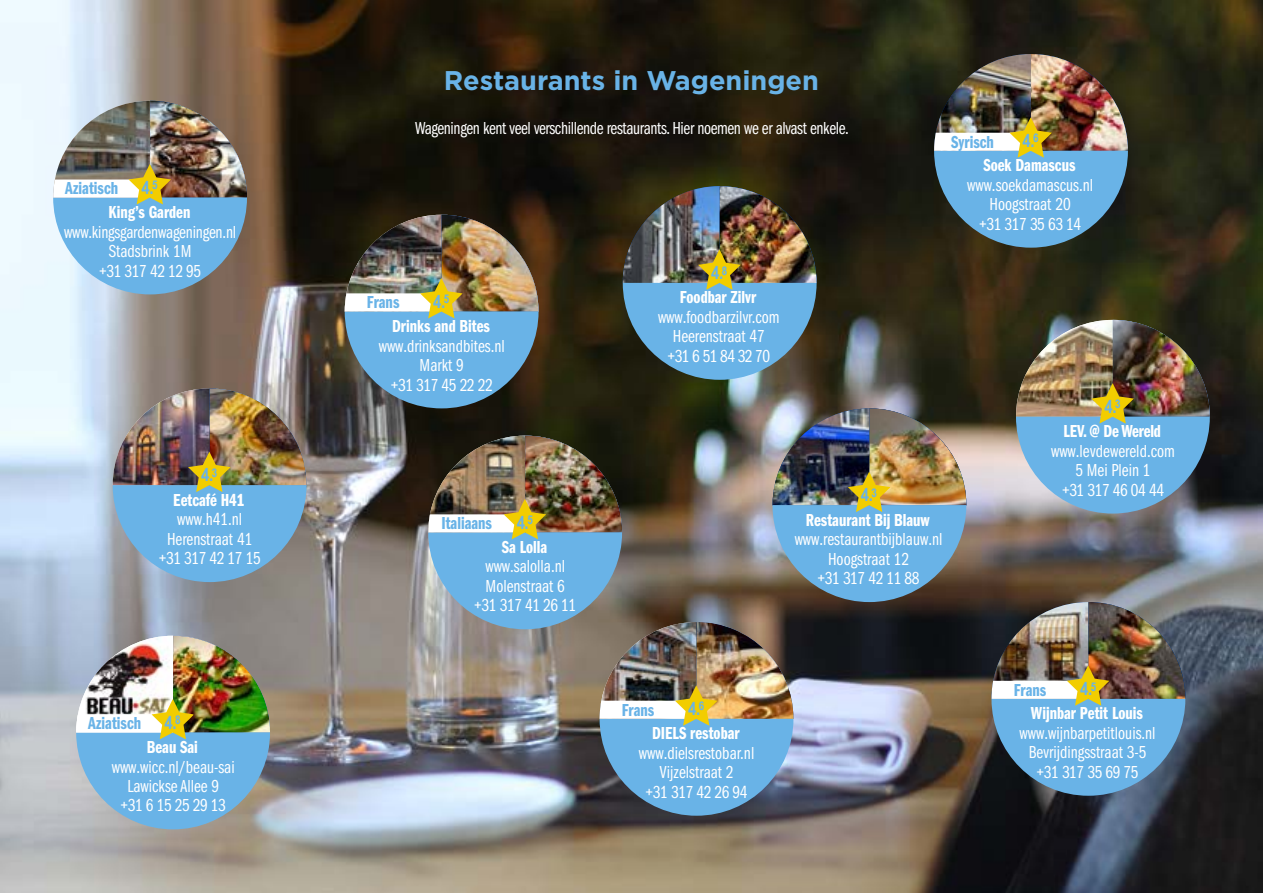
<style>
.page{position:relative;width:1263px;height:893px;background:#fff}
.page>*{position:absolute;margin:0;border:0;box-sizing:border-box;transform-origin:0 0}
.t1{font:700 27px "Gotham";color:#69b3e7}
.t2{font:700 18.15px "Arial Narrow";color:#69b3e7}
.t3{font:18px/19.5px "ITC Franklin Gothic Std Bk Cp";color:#fff;text-align:center}
.t4{font:18px "ITC Franklin Gothic Std Dm Cp";color:#fff}
.t5{font:18px "ITC Franklin Gothic Std Bk Cp";letter-spacing:-.02em;color:#fff}
.t6{font:18px "ITC Franklin Gothic Std Dm Cp";color:#69b3e7}
</style>
<div class="page">
<img style="left:0;top:0;width:1263px;height:893px">
<img style="left:113px;top:388px;width:194px;height:194px">
<img style="left:53px;top:101px;width:194px;height:193px">
<img style="left:76px;top:636px;width:194px;height:193px">
<img style="left:345px;top:54px;width:865px;height:762px">
<p class="t6" style="left:65px;top:179px;width:55px">Aziatisch</p>
<p class="t2" style="left:142px;top:174px;width:18px">4.<sup>5</sup></p>
<p class="t4" style="left:108px;top:202px;width:83px">King’s Garden</p>
<p class="t3" style="left:64px;top:222px;width:174px">www.kingsgardenwageningen.nl<br>Stadsbrink 1M<br>+31 317 42 12 95</p>
<p class="t2" style="left:201px;top:461px;width:18px">4.<sup>3</sup></p>
<p class="t4" style="left:173px;top:490px;width:73px">Eetcafé H41</p>
<p class="t3" style="left:159px;top:510px;width:103px">www.h41.nl<br>Herenstraat 41 +31 317 42 17 15</p>
<p class="t6" style="left:88px;top:713px;width:55px">Aziatisch</p>
<p class="t2" style="left:165px;top:708px;width:18px">4.<sup>8</sup></p>
<p class="t4" style="left:147px;top:737px;width:53px">Beau Sai</p>
<p class="t3" style="left:112px;top:757px;width:124px">www.wicc.nl/beau-sai<br>Lawickse Allee 9<br>+31 6 15 25 29 13</p>
<h1 class="t1" style="left:444px;top:63px;width:377px">Restaurants in Wageningen</h1>
<p class="t5" style="left:415px;top:118px;width:435px">Wageningen kent veel verschillende restaurants. Hier noemen we er alvast enkele.</p>
<p class="t6" style="left:951px;top:132px;width:44px">Syrisch</p>
<p class="t2" style="left:1022px;top:127px;width:18px">4.<sup>6</sup></p>
<p class="t4" style="left:983px;top:155px;width:94px">Soek Damascus</p>
<p class="t3" style="left:967px;top:175px;width:128px">www.soekdamascus.nl<br>Hoogstraat 20<br>+31 317 35 63 14</p>
<p class="t6" style="left:367px;top:292px;width:34px">Frans</p>
<p class="t2" style="left:433px;top:287px;width:18px">4.<sup>5</sup></p>
<p class="t4" style="left:392px;top:316px;width:99px">Drinks and Bites</p>
<p class="t3" style="left:379px;top:336px;width:128px">www.drinksandbites.nl<br>Markt 9<br>+31 317 45 22 22</p>
<p class="t6" style="left:441px;top:513px;width:52px">Italiaans</p>
<p class="t2" style="left:517px;top:508px;width:18px">4.<sup>5</sup></p>
<p class="t4" style="left:502px;top:537px;width:47px">Sa Lolla</p>
<p class="t3" style="left:474px;top:557px;width:103px">www.salolla.nl<br>Molenstraat 6 +31 317 41 26 11</p>
<p class="t2" style="left:711px;top:259px;width:18px">4.<sup>8</sup></p>
<p class="t4" style="left:680px;top:288px;width:78px">Foodbar Zilvr</p>
<p class="t3" style="left:658px;top:307px;width:123px">www.foodbarzilvr.com<br>Heerenstraat 47<br>+31 6 51 84 32 70</p>
<p class="t2" style="left:861px;top:481px;width:18px">4.<sup>3</sup></p>
<p class="t4" style="left:806px;top:510px;width:125px">Restaurant Bij Blauw</p>
<p class="t3" style="left:795px;top:530px;width:149px">www.restaurantbijblauw.nl<br>Hoogstraat 12<br>+31 317 42 11 88</p>
<p class="t2" style="left:1104px;top:393px;width:18px">4.<sup>3</sup></p>
<p class="t4" style="left:1063px;top:421px;width:99px">LEV. @ De Wereld</p>
<p class="t3" style="left:1051px;top:441px;width:125px">www.levdewereld.com<br>5 Mei Plein 1<br>+31 317 46 04 44</p>
<p class="t6" style="left:622px;top:700px;width:34px">Frans</p>
<p class="t2" style="left:688px;top:695px;width:18px">4.<sup>6</sup></p>
<p class="t4" style="left:652px;top:723px;width:89px">DIELS restobar</p>
<p class="t3" style="left:639px;top:743px;width:117px">www.dielsrestobar.nl<br>Vijzelstraat 2<br>+31 317 42 26 94</p>
<p class="t6" style="left:1014px;top:680px;width:34px">Frans</p>
<p class="t2" style="left:1080px;top:675px;width:18px">4.<sup>5</sup></p>
<p class="t4" style="left:1031px;top:703px;width:114px">Wijnbar Petit Louis</p>
<p class="t3" style="left:1019px;top:723px;width:138px">www.wijnbarpetitlouis.nl<br>Bevrijdingsstraat 3-5 +31 317 35 69 75</p>
</div>
